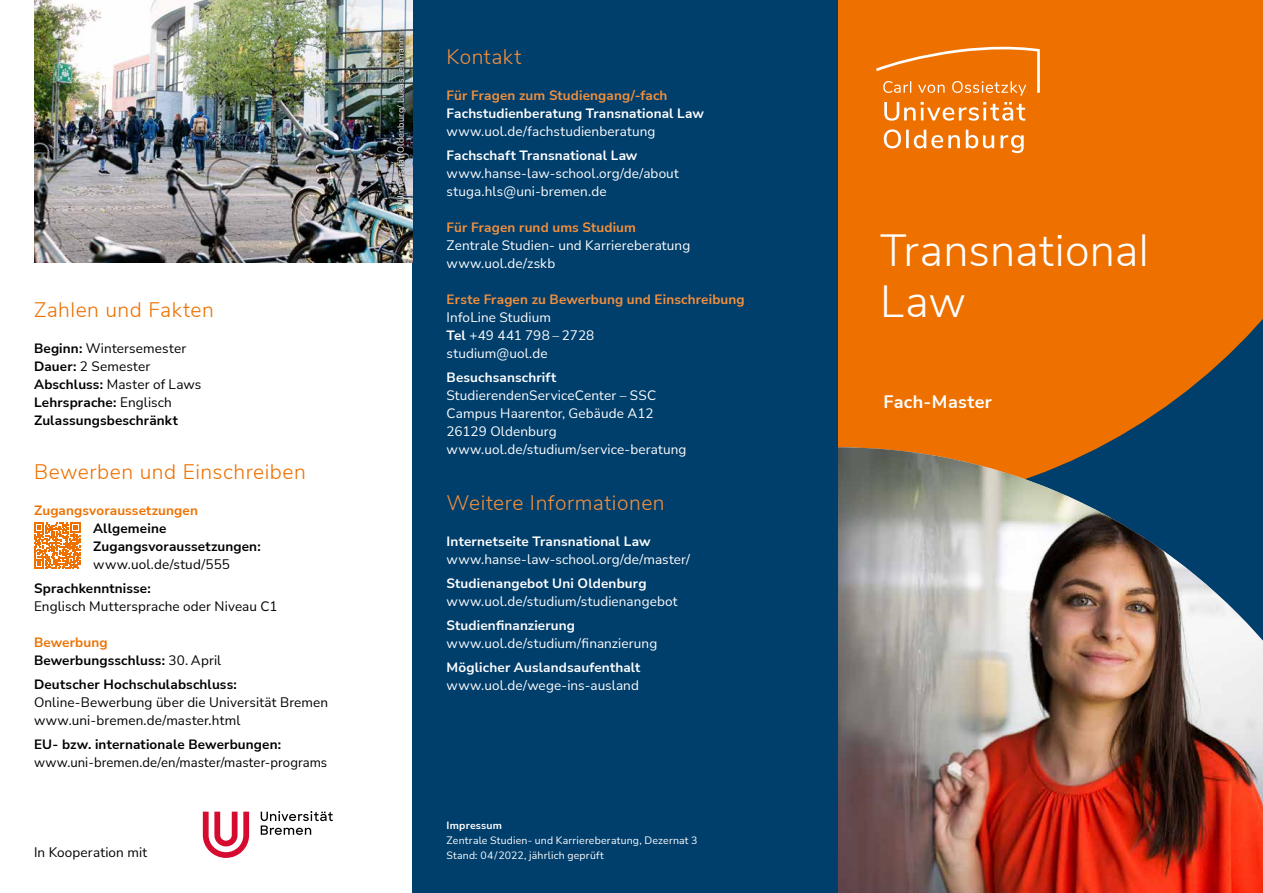
<style>
.page{position:relative;width:1263px;height:893px;background:#fff}
.page>*{position:absolute;margin:0;border:0;box-sizing:border-box;transform-origin:0 0}
.t1{font:300 45px/51px "Nunito Sans";letter-spacing:.005em;color:#fff}
.t2{font:300 21px "Nunito Sans";letter-spacing:.025em;color:#ee7100}
.t3{font:300 21px "Nunito Sans";letter-spacing:.025em;color:#f3903d}
.t4{font:700 18px "Nunito Sans";letter-spacing:.02em;color:#fff}
.t5{font:13.5px/18px "Nunito Sans";letter-spacing:.01em;color:#fff}
.t6{font:700 13.5px/18px "Nunito Sans";letter-spacing:.01em;color:#000}
.t7{font:13.5px/18px "Nunito Sans";letter-spacing:.01em;color:#000}
.t8{font:700 13.5px "Nunito Sans";letter-spacing:.01em;color:#fff}
.t9{font:700 13.5px "Nunito Sans";letter-spacing:.01em;color:#f3903d}
.t10{font:700 13.5px "Nunito Sans";letter-spacing:.01em;color:#ee7100}
.t11{font:10.5px/15px "Nunito Sans";letter-spacing:.02em;color:#fff}
.t12{font:700 10.5px "Nunito Sans";letter-spacing:.02em;color:#fff}
.t13{font:9px "Nunito Sans";letter-spacing:.025em;color:#fff}
.s1{font-weight:400}
.s2{color:#ee7100}
.s3{font-weight:700}
</style>
<div class="page">
<div style="left:838px;top:0;width:425px;height:447px;background:#ee7100"></div>
<img style="left:838px;top:447px;width:425px;height:446px">
<svg style="left:884px;top:129px;width:140px;height:24px"></svg>
<svg style="left:884px;top:102px;width:141px;height:19px"></svg>
<svg style="left:876px;top:47px;width:164px;height:49px"></svg>
<div style="left:412px;top:0;width:426px;height:893px;background:#003e6b"></div>
<img style="left:34px;top:0;width:378px;height:263px">
<img style="left:396px;top:37px;width:11px;height:175px">
<svg style="left:34px;top:522px;width:46px;height:47px"></svg>
<svg style="left:261px;top:811px;width:72px;height:24px"></svg>
<svg style="left:203px;top:812px;width:46px;height:46px"></svg>
<h2 class="t2" style="left:34px;top:294px;width:181px">Zahlen und Fakten</h2>
<p class="t6" style="left:34px;top:339px;width:169px">Beginn: <span class="s1">Wintersemester<br></span>Dauer: <span class="s1">2 Semester<br></span>Abschluss: <span class="s1">Master of Laws<br></span>Lehrsprache: <span class="s1">Englisch<br></span>Zulassungsbeschränkt</p>
<h2 class="t2" style="left:34px;top:456px;width:273px">Bewerben und Einschreiben</h2>
<p class="t10" style="left:34px;top:501px;width:165px">Zugangsvoraussetzungen</p>
<p class="t6" style="left:93px;top:519px;width:169px">Allgemeine<br>Zugangsvoraussetzungen:</p>
<p class="t7" style="left:93px;top:555px;width:138px">www.uol.de/stud/555</p>
<p class="t6" style="left:34px;top:579px;width:118px">Sprachkenntnisse:</p>
<p class="t7" style="left:34px;top:597px;width:245px">Englisch Muttersprache oder Niveau C1</p>
<p class="t6" style="left:34px;top:633px;width:189px"><span class="s2">Bewerbung<br></span>Bewerbungsschluss: <span class="s1">30. April</span></p>
<p class="t6" style="left:34px;top:675px;width:204px">Deutscher Hochschulabschluss:</p>
<p class="t7" style="left:34px;top:693px;width:296px">Online-Bewerbung über die Universität Bremen www.uni-bremen.de/master.html</p>
<p class="t6" style="left:34px;top:735px;width:249px">EU- bzw. internationale Bewerbungen:</p>
<p class="t7" style="left:34px;top:753px;width:295px">www.uni-bremen.de/en/master/master-programs</p>
<p class="t7" style="left:34px;top:843px;width:115px">In Kooperation mit</p>
<p class="t13" style="left:395px;top:211px;width:175px;rotate:-90deg">© Universität Oldenburg/ Lukas Lehmann</p>
<h2 class="t3" style="left:447px;top:42px;width:76px">Kontakt</h2>
<p class="t9" style="left:447px;top:86px;width:222px">Für Fragen zum Studiengang/-fach</p>
<p class="t8" style="left:447px;top:104px;width:259px">Fachstudienberatung Transnational Law</p>
<p class="t5" style="left:447px;top:122px;width:210px">www.uol.de/fachstudienberatung</p>
<p class="t8" style="left:447px;top:146px;width:192px">Fachschaft Transnational Law</p>
<p class="t5" style="left:447px;top:164px;width:234px">www.hanse-law-school.org/de/about stuga.hls@uni-bremen.de</p>
<p class="t9" style="left:447px;top:218px;width:191px">Für Fragen rund ums Studium</p>
<p class="t5" style="left:447px;top:236px;width:245px">Zentrale Studien- und Karriereberatung www.uol.de/zskb</p>
<p class="t9" style="left:447px;top:290px;width:300px">Erste Fragen zu Bewerbung und Einschreibung</p>
<p class="t5" style="left:447px;top:308px;width:149px">InfoLine Studium<br><span class="s3">Tel</span> +49 441 798 – 2728 studium@uol.de</p>
<p class="t8" style="left:447px;top:368px;width:111px">Besuchsanschrift</p>
<p class="t5" style="left:447px;top:386px;width:241px">StudierendenServiceCenter – SSC<br>Campus Haarentor, Gebäude A12<br>26129 Oldenburg www.uol.de/studium/service-beratung</p>
<h2 class="t3" style="left:447px;top:487px;width:220px">Weitere Informationen</h2>
<p class="t8" style="left:447px;top:532px;width:205px">Internetseite Transnational Law</p>
<p class="t5" style="left:447px;top:550px;width:245px">www.hanse-law-school.org/de/master/</p>
<p class="t8" style="left:447px;top:574px;width:201px">Studienangebot Uni Oldenburg</p>
<p class="t5" style="left:447px;top:592px;width:232px">www.uol.de/studium/studienangebot</p>
<p class="t8" style="left:447px;top:616px;width:130px">Studienfinanzierung</p>
<p class="t5" style="left:447px;top:634px;width:212px">www.uol.de/studium/finanzierung</p>
<p class="t8" style="left:447px;top:658px;width:195px">Möglicher Auslandsaufenthalt</p>
<p class="t5" style="left:447px;top:676px;width:194px">www.uol.de/wege-ins-ausland</p>
<p class="t12" style="left:446px;top:818px;width:57px">Impressum</p>
<p class="t11" style="left:446px;top:832px;width:253px">Zentrale Studien- und Karriereberatung, Dezernat 3<br>Stand: 04 / 2022, jährlich geprüft</p>
<h1 class="t1" style="left:880px;top:222px;width:270px">Transnational<br>Law</h1>
<h3 class="t4" style="left:883px;top:389px;width:110px">Fach-Master</h3>
</div>
